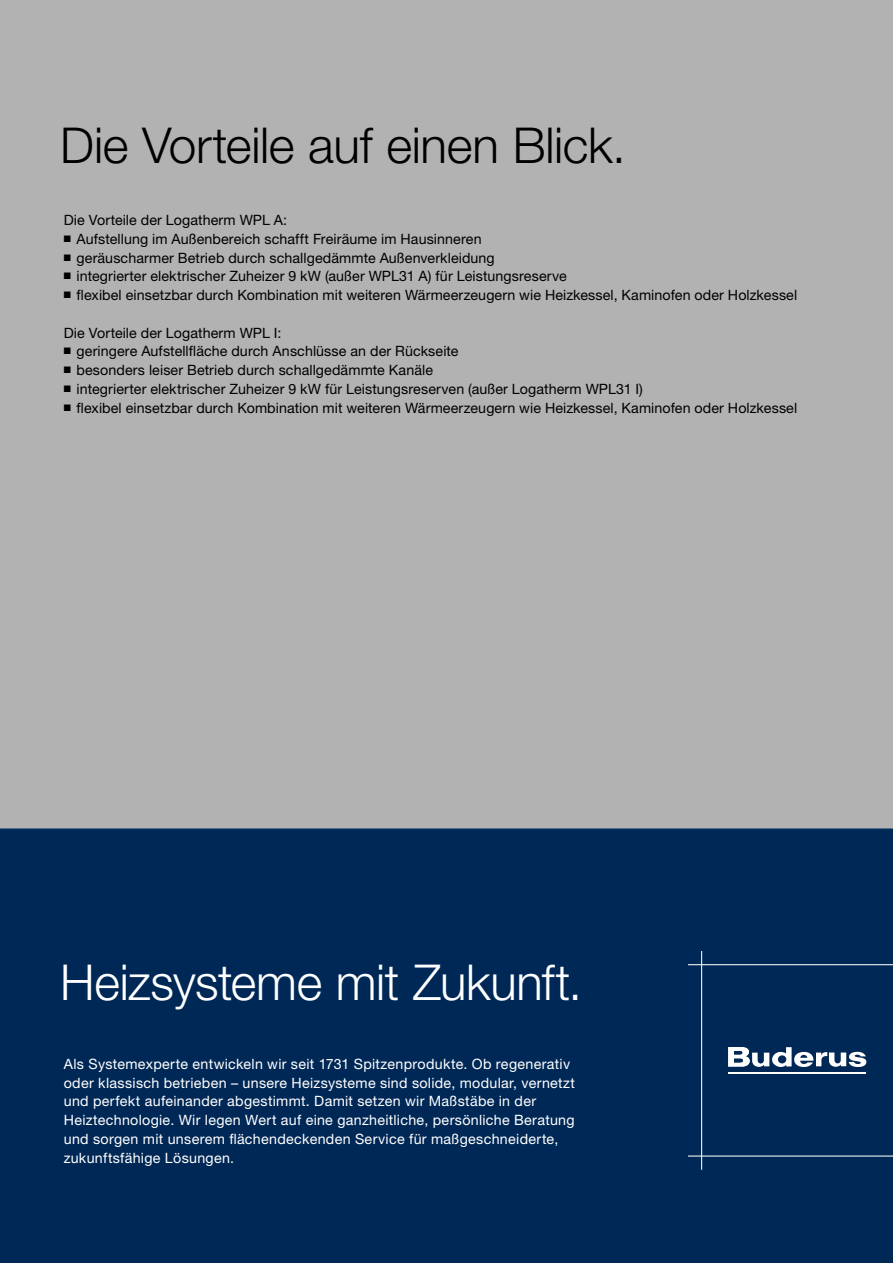
<style>
.page{position:relative;width:893px;height:1263px;background:#fff}
.page>*{position:absolute;margin:0;border:0;box-sizing:border-box;transform-origin:0 0}
.t1{font:300 49.5px "Helvetica Neue LT Pro";letter-spacing:-.005em;color:#000}
.t2{font:300 49.5px "Helvetica Neue LT Pro";letter-spacing:-.01em;color:#fff}
.t3{font:14.25px "Helvetica Neue LT Pro";letter-spacing:.005em;color:#000}
.t4{font:14.25px/18.8px "Helvetica Neue LT Pro";letter-spacing:.02em;color:#fff}
</style>
<div class="page">
<div style="left:0;top:0;width:893px;height:833px;background:#b3b2b2"></div>
<div style="left:0;top:828px;width:893px;height:435px;background:#002856"></div>
<hr style="left:688px;top:964px;width:205px;height:1px;background:#fff">
<hr style="left:688px;top:1155px;width:205px;height:1px;background:#fff">
<hr style="left:701px;top:951px;width:1px;height:219px;background:#fff">
<hr style="left:728px;top:1072px;width:138px;height:2px;background:#fff">
<svg style="left:728px;top:1047px;width:138px;height:20px"></svg>
<h1 class="t1" style="left:60px;top:115px;width:567px">Die Vorteile auf einen Blick.</h1>
<p class="t3" style="left:64px;top:211px;width:225px">Die Vorteile der Logatherm WPL A:</p>
<p class="t3" style="left:64px;top:230px;width:419px">■ Aufstellung im Außenbereich schafft Freiräume im Hausinneren</p>
<p class="t3" style="left:64px;top:249px;width:433px">■ geräuscharmer Betrieb durch schallgedämmte Außenverkleidung</p>
<p class="t3" style="left:64px;top:267px;width:504px">■ integrierter elektrischer Zuheizer 9 kW (außer WPL31 A) für Leistungsreserve</p>
<p class="t3" style="left:64px;top:286px;width:735px">■ flexibel einsetzbar durch Kombination mit weiteren Wärmeerzeugern wie Heizkessel, Kaminofen oder Holzkessel</p>
<p class="t3" style="left:64px;top:324px;width:219px">Die Vorteile der Logatherm WPL I:</p>
<p class="t3" style="left:64px;top:342px;width:396px">■ geringere Aufstellfläche durch Anschlüsse an der Rückseite</p>
<p class="t3" style="left:64px;top:361px;width:371px">■ besonders leiser Betrieb durch schallgedämmte Kanäle</p>
<p class="t3" style="left:64px;top:380px;width:581px">■ integrierter elektrischer Zuheizer 9 kW für Leistungsreserven (außer Logatherm WPL31 I)</p>
<p class="t3" style="left:64px;top:399px;width:735px">■ flexibel einsetzbar durch Kombination mit weiteren Wärmeerzeugern wie Heizkessel, Kaminofen oder Holzkessel</p>
<h1 class="t2" style="left:60px;top:952px;width:524px">Heizsysteme mit Zukunft.</h1>
<p class="t4" style="left:64px;top:1054px;width:513px">Als Systemexperte entwickeln wir seit 1731 Spitzenprodukte. Ob regenerativ oder klassisch betrieben – unsere Heizsysteme sind solide, modular, vernetzt und perfekt aufeinander abgestimmt. Damit setzen wir Maßstäbe in der Heiztechnologie. Wir legen Wert auf eine ganzheitliche, persönliche Beratung und sorgen mit unserem flächendeckenden Service für maßgeschneiderte, zukunftsfähige Lösungen.</p>
</div>
